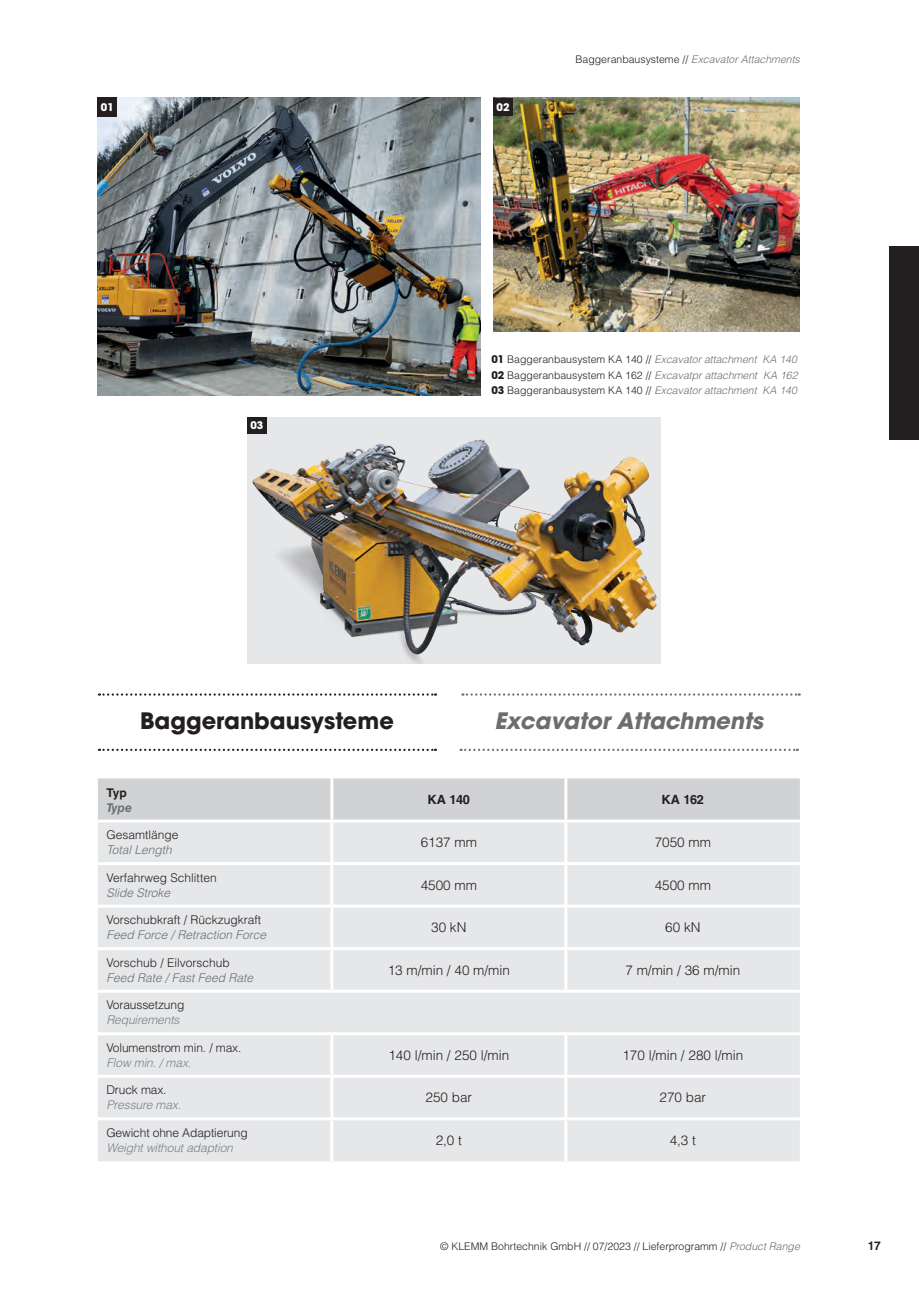
<style>
.page{position:relative;width:919px;height:1289px;background:#fff}
.page>*{position:absolute;margin:0;border:0;box-sizing:border-box;transform-origin:0 0}
.t1{font:italic 700 22.5px "ITC Avant Garde Std";color:#6c6d70}
.t2{font:700 22.5px "ITC Avant Garde Std";color:#231f20}
.t3{font:300 13.5px "Helvetica LT Std";color:#231f20}
.t4{font:700 12.75px "Helvetica LT Std";letter-spacing:-.01em;color:#231f20}
.t5{font:300 12px "Helvetica LT Std";color:#231f20}
.t6{font:italic 300 12px "Helvetica LT Std";color:#6c6d70}
.t7{font:italic 300 12px "Helvetica LT Std";letter-spacing:-.01em;color:#7c8084}
.t8{font:700 12px "Helvetica LT Std";color:#231f20}
.t9{font:italic 700 12px "Helvetica LT Std";color:#6c6d70}
.t10{font:300 10.5px/15px "Helvetica LT Std";color:#231f20;text-align:justify}
.t11{font:700 10.5px "ITC Avant Garde Std";color:#fff}
.s1{font-style:italic;color:#6c6d70}
.s2{font-family:"ITC Avant Garde Std";font-weight:700}
</style>
<div class="page">
<div style="left:889px;top:247px;width:29px;height:193px;background:#231f20"></div>
<svg style="left:99px;top:693px;width:337px;height:2px"></svg>
<svg style="left:462px;top:693px;width:337px;height:2px"></svg>
<svg style="left:99px;top:748px;width:337px;height:3px"></svg>
<svg style="left:460px;top:748px;width:337px;height:3px"></svg>
<div style="left:98px;top:778px;width:701px;height:41px;background:#d1d2d4"></div>
<div style="left:98px;top:822px;width:701px;height:339px;background:#e6e7e9"></div>
<hr style="left:330px;top:778px;width:3px;height:41px;background:#fff">
<hr style="left:564px;top:778px;width:3px;height:41px;background:#fff">
<hr style="left:330px;top:822px;width:3px;height:40px;background:#fff">
<hr style="left:564px;top:822px;width:3px;height:40px;background:#fff">
<hr style="left:98px;top:862px;width:234px;height:3px;background:#fff">
<hr style="left:332px;top:862px;width:234px;height:3px;background:#fff">
<hr style="left:330px;top:865px;width:3px;height:39px;background:#fff">
<hr style="left:566px;top:862px;width:233px;height:3px;background:#fff">
<hr style="left:564px;top:865px;width:3px;height:39px;background:#fff">
<hr style="left:98px;top:904px;width:234px;height:3px;background:#fff">
<hr style="left:332px;top:904px;width:234px;height:3px;background:#fff">
<hr style="left:330px;top:907px;width:3px;height:40px;background:#fff">
<hr style="left:566px;top:904px;width:233px;height:3px;background:#fff">
<hr style="left:564px;top:907px;width:3px;height:40px;background:#fff">
<hr style="left:98px;top:947px;width:234px;height:3px;background:#fff">
<hr style="left:332px;top:947px;width:234px;height:3px;background:#fff">
<hr style="left:330px;top:950px;width:3px;height:39px;background:#fff">
<hr style="left:566px;top:947px;width:233px;height:3px;background:#fff">
<hr style="left:564px;top:950px;width:3px;height:39px;background:#fff">
<hr style="left:98px;top:989px;width:234px;height:3px;background:#fff">
<hr style="left:332px;top:989px;width:234px;height:3px;background:#fff">
<hr style="left:566px;top:989px;width:233px;height:3px;background:#fff">
<hr style="left:98px;top:1032px;width:234px;height:3px;background:#fff">
<hr style="left:332px;top:1032px;width:234px;height:3px;background:#fff">
<hr style="left:330px;top:1035px;width:3px;height:39px;background:#fff">
<hr style="left:566px;top:1032px;width:233px;height:3px;background:#fff">
<hr style="left:564px;top:1035px;width:3px;height:39px;background:#fff">
<hr style="left:98px;top:1074px;width:234px;height:3px;background:#fff">
<hr style="left:332px;top:1074px;width:234px;height:3px;background:#fff">
<hr style="left:330px;top:1077px;width:3px;height:40px;background:#fff">
<hr style="left:566px;top:1074px;width:233px;height:3px;background:#fff">
<hr style="left:564px;top:1077px;width:3px;height:40px;background:#fff">
<hr style="left:98px;top:1117px;width:234px;height:3px;background:#fff">
<hr style="left:332px;top:1117px;width:234px;height:3px;background:#fff">
<hr style="left:330px;top:1120px;width:3px;height:41px;background:#fff">
<hr style="left:566px;top:1117px;width:233px;height:3px;background:#fff">
<hr style="left:564px;top:1120px;width:3px;height:41px;background:#fff">
<div style="left:247px;top:417px;width:414px;height:246px;background:#e6e7e9"></div>
<img style="left:252px;top:439px;width:405px;height:224px">
<div style="left:247px;top:417px;width:19px;height:16px;background:#231f20"></div>
<img style="left:98px;top:98px;width:382px;height:297px">
<div style="left:98px;top:98px;width:19px;height:19px;background:#231f20"></div>
<img style="left:493px;top:98px;width:306px;height:234px">
<div style="left:493px;top:98px;width:19px;height:18px;background:#231f20"></div>
<p class="t11" style="left:101px;top:100px;width:14px">01</p>
<p class="t11" style="left:496px;top:100px;width:14px">02</p>
<p class="t10" style="left:575px;top:51px;width:226px">Baggeranbausysteme // <span class="s1">Excavator Attachments</span></p>
<p class="t11" style="left:250px;top:418px;width:14px">03</p>
<p class="t10" style="left:491px;top:352px;width:307px"><span class="s2">01</span> Baggeranbausystem KA 140 // <span class="s1">Excavator attachment KA 140<br></span><span class="s2">02</span> Baggeranbausystem KA 162 // <span class="s1">Excavatpr attachment KA 162<br></span><span class="s2">03</span> Baggeranbausystem KA 140 // <span class="s1">Excavator attachment KA 140</span></p>
<h1 class="t2" style="left:140px;top:706px;width:255px">Baggeranbausysteme</h1>
<h1 class="t1" style="left:494px;top:706px;width:270px">Excavator Attachments</h1>
<p class="t8" style="left:106px;top:785px;width:22px">Typ</p>
<p class="t9" style="left:106px;top:800px;width:27px">Type</p>
<p class="t4" style="left:427px;top:792px;width:44px">KA 140</p>
<p class="t4" style="left:661px;top:792px;width:44px">KA 162</p>
<p class="t5" style="left:106px;top:827px;width:74px">Gesamtlänge</p>
<p class="t6" style="left:106px;top:842px;width:67px">Total Length</p>
<p class="t5" style="left:106px;top:869px;width:112px">Verfahrweg Schlitten</p>
<p class="t6" style="left:106px;top:884px;width:65px">Slide Stroke</p>
<p class="t5" style="left:106px;top:912px;width:156px">Vorschubkraft / Rückzugkraft</p>
<p class="t6" style="left:106px;top:927px;width:161px">Feed Force / Retraction Force</p>
<p class="t5" style="left:106px;top:955px;width:125px">Vorschub / Eilvorschub</p>
<p class="t6" style="left:106px;top:970px;width:148px">Feed Rate / Fast Feed Rate</p>
<p class="t5" style="left:106px;top:997px;width:79px">Voraussetzung</p>
<p class="t7" style="left:106px;top:1012px;width:75px">Requirements</p>
<p class="t5" style="left:106px;top:1040px;width:137px">Volumenstrom min. / max.</p>
<p class="t7" style="left:106px;top:1055px;width:86px">Flow min. / max.</p>
<p class="t5" style="left:106px;top:1082px;width:62px">Druck max.</p>
<p class="t7" style="left:106px;top:1097px;width:76px">Pressure max.</p>
<p class="t5" style="left:106px;top:1125px;width:143px">Gewicht ohne Adaptierung</p>
<p class="t7" style="left:106px;top:1140px;width:128px">Weight without adaption</p>
<p class="t3" style="left:420px;top:834px;width:58px">6137 mm</p>
<p class="t3" style="left:654px;top:834px;width:58px">7050 mm</p>
<p class="t3" style="left:420px;top:876px;width:58px">4500 mm</p>
<p class="t3" style="left:654px;top:876px;width:58px">4500 mm</p>
<p class="t3" style="left:431px;top:919px;width:37px">30 kN</p>
<p class="t3" style="left:665px;top:919px;width:37px">60 kN</p>
<p class="t3" style="left:387px;top:961px;width:124px">13 m/min / 40 m/min</p>
<p class="t3" style="left:625px;top:961px;width:116px">7 m/min / 36 m/min</p>
<p class="t3" style="left:388px;top:1046px;width:122px">140 l/min / 250 l/min</p>
<p class="t3" style="left:622px;top:1046px;width:122px">170 l/min / 280 l/min</p>
<p class="t3" style="left:425px;top:1089px;width:48px">250 bar</p>
<p class="t3" style="left:659px;top:1089px;width:48px">270 bar</p>
<p class="t3" style="left:435px;top:1131px;width:28px">2,0 t</p>
<p class="t3" style="left:669px;top:1131px;width:28px">4,3 t</p>
<p class="t10" style="left:440px;top:1238px;width:361px">© KLEMM Bohrtechnik GmbH // 07/2023 // Lieferprogramm // <span class="s1">Product Range</span></p>
<p class="t8" style="left:867px;top:1238px;width:14px">17</p>
</div>
